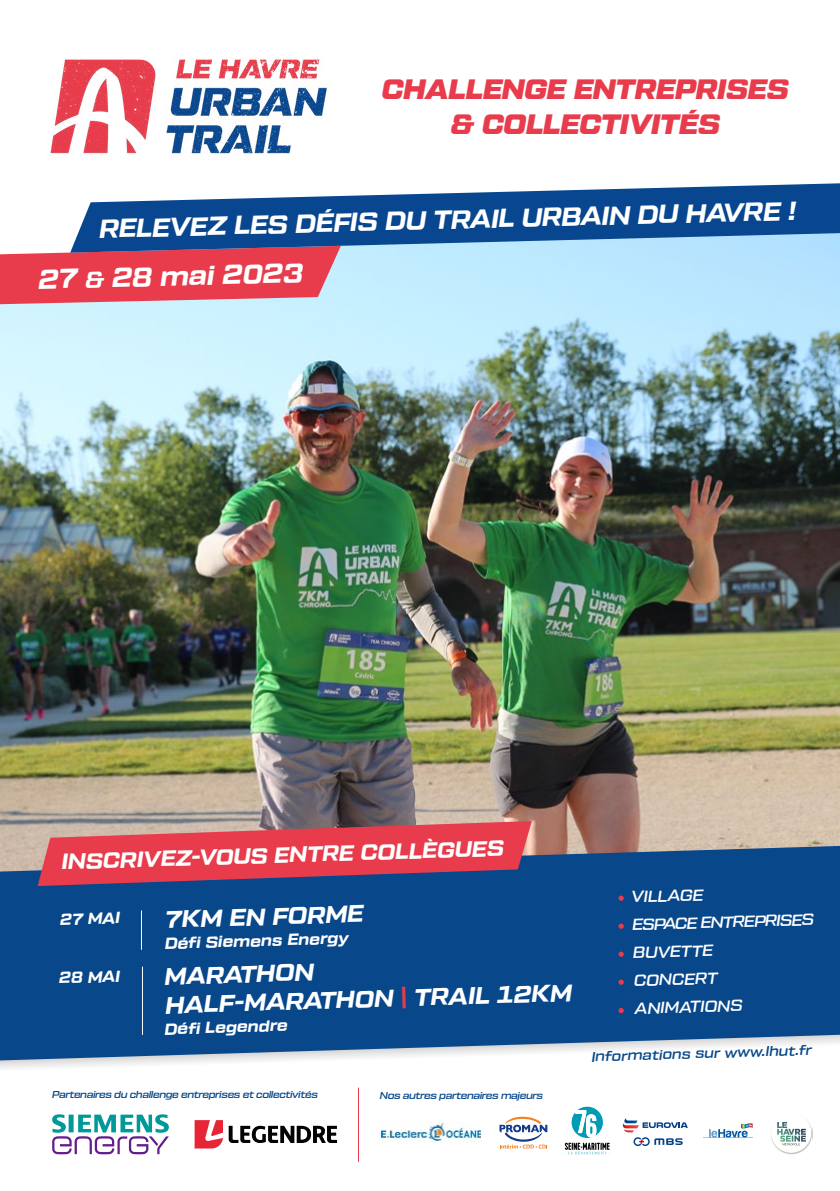
<style>
.page{position:relative;width:840px;height:1191px;background:#fff}
.page>*{position:absolute;margin:0;border:0;box-sizing:border-box;transform-origin:0 0}
.t1{font:italic 900 28px/35.4px "Tactic Sans";letter-spacing:-.01em;color:#e83c4c;text-align:center}
.t2{font:27.2px "Tactic Sans Bld It";color:#fff}
.t3{font:26px "Tactic Sans Bld It";color:#fff}
.t4{font:24px/29.2px "Tactic Sans Bld It";color:#fff}
.t5{font:22px "Tactic Sans Bld It";color:#fff}
.t6{font:16px/28px "Tactic Sans Med It";color:#fff}
.t7{font:16px "Tactic Sans Bld It";color:#fff}
.t8{font:14px "Tactic Sans Med It";color:#064889}
.t9{font:10px "Tactic Sans Med It";letter-spacing:-.04em;color:#064889}
.s1{font-size:23px}
.s2{font-family:"Tactic Sans Bld";color:#e83c4c}
</style>
<div class="page">
<svg style="left:0;top:1060px;width:264px;height:9px"></svg>
<img style="left:0;top:253px;width:839px;height:593px">
<svg style="left:0;top:252px;width:340px;height:52px;background:#e44f5f"></svg>
<svg style="left:70px;top:183px;width:769px;height:70px;background:#4877ad"></svg>
<img style="left:50px;top:58px;width:277px;height:96px">
<svg style="left:0;top:846px;width:839px;height:214px;background:#195390"></svg>
<svg style="left:38px;top:821px;width:493px;height:65px;background:#c14c5f"></svg>
<hr style="left:141px;top:910px;width:1px;height:39px;background:#fff">
<hr style="left:142px;top:966px;width:1px;height:69px;background:#fff">
<hr style="left:358px;top:1087px;width:1px;height:74px;background:#e83c4d">
<svg style="left:618px;top:923px;width:5px;height:5px"></svg>
<svg style="left:618px;top:895px;width:5px;height:5px"></svg>
<svg style="left:618px;top:979px;width:5px;height:5px"></svg>
<svg style="left:618px;top:1008px;width:5px;height:5px"></svg>
<svg style="left:618px;top:951px;width:5px;height:5px"></svg>
<svg style="left:52px;top:1114px;width:117px;height:40px"></svg>
<img style="left:380px;top:1122px;width:101px;height:20px">
<svg style="left:499px;top:1116px;width:48px;height:32px"></svg>
<svg style="left:564px;top:1106px;width:45px;height:48px"></svg>
<svg style="left:622px;top:1118px;width:65px;height:28px"></svg>
<hr style="left:703px;top:1137px;width:49px;height:1px;background:#afc6df">
<svg style="left:709px;top:1123px;width:43px;height:14px"></svg>
<svg style="left:771px;top:1118px;width:42px;height:37px"></svg>
<svg style="left:194px;top:1120px;width:143px;height:28px"></svg>
<h1 class="t1" style="left:382px;top:72px;width:408px">CHALLENGE ENTREPRISES &amp; COLLECTIVITÉS</h1>
<h3 class="t3" style="left:99px;top:218px;width:698px;rotate:-2deg">RELEVEZ LES DÉFIS DU TRAIL URBAIN DU HAVRE !</h3>
<h2 class="t2" style="left:38px;top:264px;width:266px;rotate:-1deg">27 <span class="s1">&amp;</span> 28 mai 2023</h2>
<h3 class="t5" style="left:61px;top:851px;width:444px;rotate:-2deg">INSCRIVEZ-VOUS ENTRE COLLÈGUES</h3>
<h3 class="t7" style="left:60px;top:911px;width:61px;rotate:-2deg">27 MAI</h3>
<h3 class="t4" style="left:164px;top:906px;width:200px;rotate:-2deg">7KM EN FORME</h3>
<h3 class="t7" style="left:59px;top:969px;width:62px;rotate:-2deg">28 MAI</h3>
<h3 class="t7" style="left:164px;top:935px;width:185px;rotate:-2deg">Défi Siemens Energy</h3>
<h3 class="t4" style="left:164px;top:962px;width:408px;rotate:-2deg">MARATHON<br>HALF-MARATHON <span class="s2">|</span> TRAIL 12KM</h3>
<h3 class="t7" style="left:164px;top:1021px;width:125px;rotate:-2deg">Défi Legendre</h3>
<p class="t9" style="left:52px;top:1088px;width:267px">Partenaires du challenge entreprises et collectivités</p>
<p class="t9" style="left:380px;top:1090px;width:164px">Nos autres partenaires majeurs</p>
<h3 class="t6" style="left:630px;top:883px;width:184px;rotate:-2deg">VILLAGE<br>ESPACE ENTREPRISES<br>BUVETTE<br>CONCERT<br>ANIMATIONS</h3>
<h3 class="t8" style="left:591px;top:1049px;width:222px;rotate:-2deg">Informations sur www.lhut.fr</h3>
</div>
